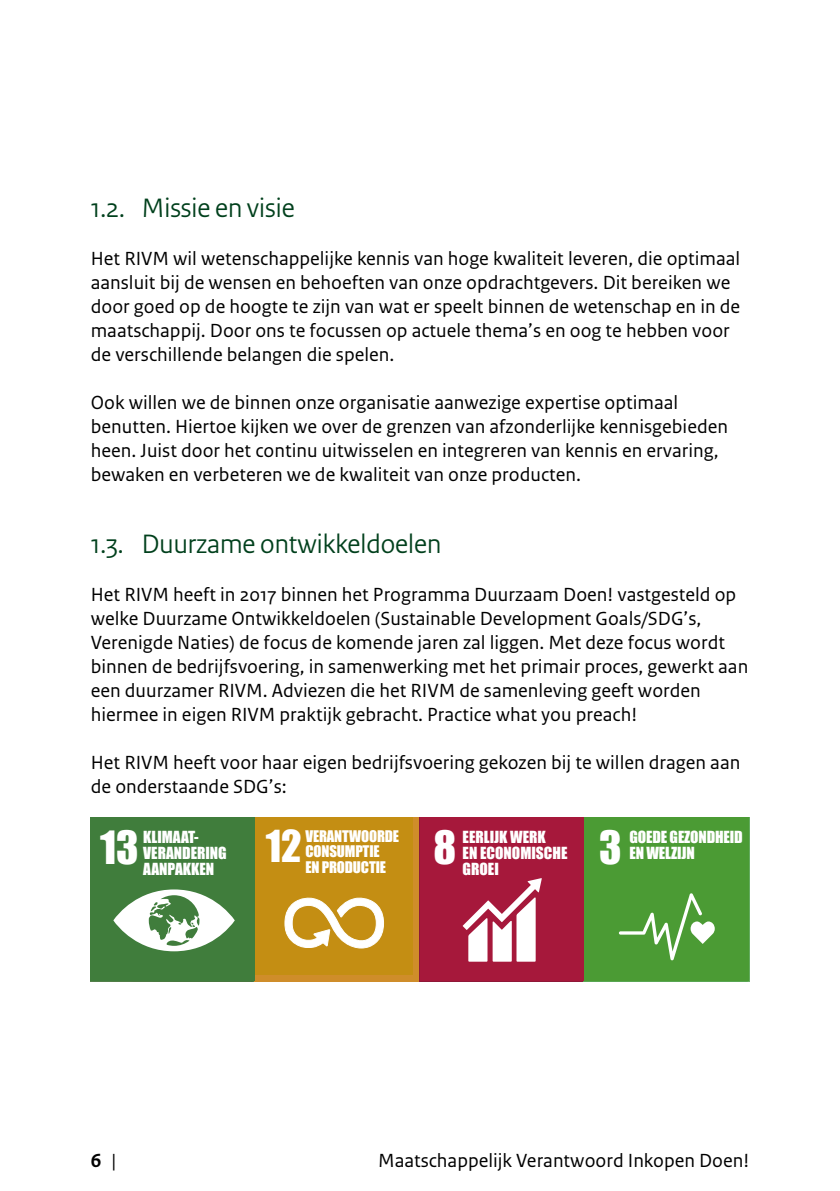
<style>
.page{position:relative;width:840px;height:1191px;background:#fff}
.page>*{position:absolute;margin:0;border:0;box-sizing:border-box;transform-origin:0 0}
.t1{font:42.4px "Impact";color:#fff}
.t2{font:40.8px "Impact";color:#fff}
.H3_Paragraafkop{font:28px "Rijksoverheid Sans Heading";color:#00401c}
.P_Broodtekst-sans{font:20px/24px "Rijksoverheid Sans Text";color:#000}
.t3{font:700 20px "Rijksoverheid Sans Text";color:#000}
.t4{font:15.4px/16.2px "Impact";color:#fff}
.t5{font:14.8px/15.6px "Impact";letter-spacing:-.01em;color:#fff}
.s1{font-weight:400}
</style>
<div class="page">
<img style="left:255px;top:817px;width:165px;height:164px">
<div style="left:91px;top:817px;width:164px;height:164px;background:#407d3c"></div>
<svg style="left:113px;top:889px;width:122px;height:62px"></svg>
<div style="left:255px;top:817px;width:158px;height:157px;background:#c48e13"></div>
<svg style="left:284px;top:897px;width:100px;height:52px"></svg>
<div style="left:420px;top:817px;width:164px;height:164px;background:#a6183b"></div>
<svg style="left:462px;top:878px;width:79px;height:83px"></svg>
<div style="left:584px;top:817px;width:164px;height:164px;background:#4b9b34"></div>
<svg style="left:619px;top:893px;width:95px;height:67px"></svg>
<h3 class="H3_Paragraafkop" style="left:91px;top:191px;width:205px">1.2. Missie en visie</h3>
<p class="P_Broodtekst-sans" style="left:91px;top:247px;width:650px">Het RIVM wil wetenschappelijke kennis van hoge kwaliteit leveren, die optimaal aansluit bij de wensen en behoeften van onze opdrachtgevers. Dit bereiken we door goed op de hoogte te zijn van wat er speelt binnen de wetenschap en in de maatschappij. Door ons te focussen op actuele thema’s en oog te hebben voor de verschillende belangen die spelen.</p>
<p class="P_Broodtekst-sans" style="left:91px;top:391px;width:638px">Ook willen we de binnen onze organisatie aanwezige expertise optimaal benutten. Hiertoe kijken we over de grenzen van afzonderlijke kennisgebieden heen. Juist door het continu uitwisselen en integreren van kennis en ervaring, bewaken en verbeteren we de kwaliteit van onze producten.</p>
<h3 class="H3_Paragraafkop" style="left:91px;top:527px;width:352px">1.3. Duurzame ontwikkeldoelen</h3>
<p class="P_Broodtekst-sans" style="left:91px;top:583px;width:658px">Het RIVM heeft in 2017 binnen het Programma Duurzaam Doen! vastgesteld op welke Duurzame Ontwikkeldoelen (Sustainable Development Goals/SDG’s, Verenigde Naties) de focus de komende jaren zal liggen. Met deze focus wordt binnen de bedrijfsvoering, in samenwerking met het primair proces, gewerkt aan een duurzamer RIVM. Adviezen die het RIVM de samenleving geeft worden hiermee in eigen RIVM praktijk gebracht. Practice what you preach!</p>
<p class="P_Broodtekst-sans" style="left:91px;top:751px;width:650px">Het RIVM heeft voor haar eigen bedrijfsvoering gekozen bij te willen dragen aan de onderstaande SDG’s:</p>
<p class="t1" style="left:100px;top:814px;width:40px">13</p>
<p class="t4" style="left:143px;top:828px;width:85px">KLIMAAT-<br>VERANDERING<br>AANPAKKEN</p>
<p class="t2" style="left:265px;top:814px;width:37px">12</p>
<p class="t5" style="left:305px;top:827px;width:95px">VERANTWOORDE<br>CONSUMPTIE<br>EN PRODUCTIE</p>
<p class="t1" style="left:433px;top:814px;width:24px">8</p>
<p class="t4" style="left:462px;top:828px;width:106px">EERLIJK WERK<br>EN ECONOMISCHE<br>GROEI</p>
<p class="t1" style="left:599px;top:814px;width:24px">3</p>
<p class="t4" style="left:629px;top:828px;width:115px">GOEDE GEZONDHEID<br>EN WELZIJN</p>
<p class="t3" style="left:91px;top:1149px;width:27px">6 <span class="s1">|</span></p>
<p class="P_Broodtekst-sans" style="left:378px;top:1149px;width:372px">Maatschappelijk Verantwoord Inkopen Doen!</p>
</div>
